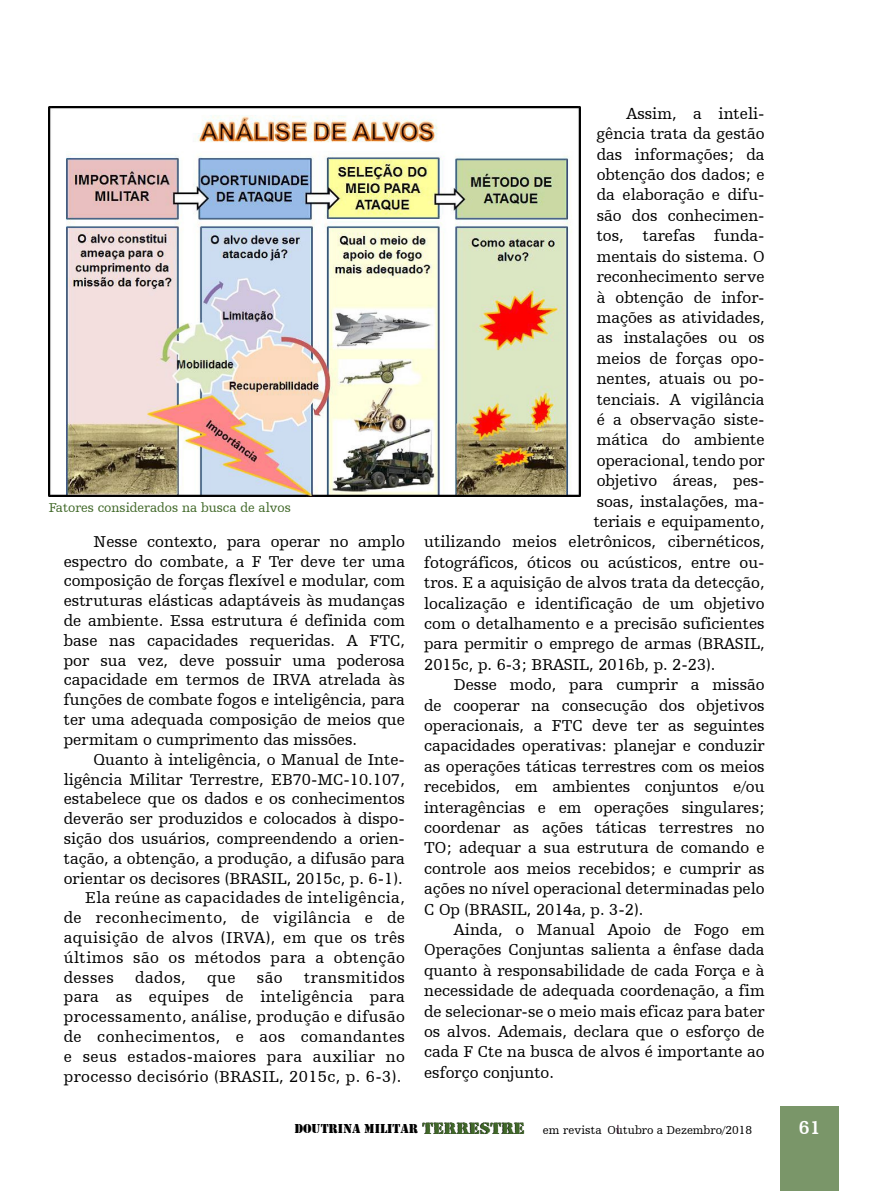
<style>
.page{position:relative;width:893px;height:1191px;background:#fff}
.page>*{position:absolute;margin:0;border:0;box-sizing:border-box;transform-origin:0 0}
.t1{font:700 19.5px "Humanist Slabserif 712 BT";color:#fff}
.t2{font:16.5px/19.8px "Humanist Slabserif 712 BT";color:#000;text-align:justify}
.t3{font:16.5px "Humanist Slabserif 712 BT";letter-spacing:.025em;color:#000}
.t4{font:13.5px "Humanist Slabserif 712 BT";color:#416929}
.t5{font:12px "Humanist Slabserif 712 BT";color:#000}
.s1{font-family:"Army";font-size:13.35px}
.s2{font-family:"Rubber Stamp Let Plain";font-size:17.1px}
</style>
<div class="page">
<div style="left:780px;top:1106px;width:59px;height:85px;background:#7a9669"></div>
<img style="left:49px;top:106px;width:532px;height:390px">
<p class="t4" style="left:49px;top:500px;width:244px">Fatores considerados na busca de alvos</p>
<p class="t2" style="left:64px;top:531px;width:343px;text-indent:30px">Nesse contexto, para operar no amplo espectro do combate, a F Ter deve ter uma composição de forças flexível e modular, com estruturas elásticas adaptáveis às mudanças de ambiente. Essa estrutura é definida com base nas capacidades requeridas. A FTC, por sua vez, deve possuir uma poderosa capacidade em termos de IRVA atrelada às funções de combate fogos e inteligência, para ter uma adequada composição de meios que permitam o cumprimento das missões.</p>
<p class="t2" style="left:94px;top:749px;width:313px">Quanto à inteligência, o Manual de Inte-</p>
<p class="t2" style="left:64px;top:769px;width:343px">ligência Militar Terrestre, EB70-MC-10.107,</p>
<p class="t2" style="left:64px;top:788px;width:343px">estabelece que os dados e os conhecimentos</p>
<p class="t2" style="left:64px;top:808px;width:343px">deverão ser produzidos e colocados à dispo-</p>
<p class="t2" style="left:64px;top:828px;width:343px">sição dos usuários, compreendendo a orien-</p>
<p class="t2" style="left:64px;top:848px;width:343px">tação, a obtenção, a produção, a difusão para</p>
<p class="t2" style="left:64px;top:868px;width:340px">orientar os decisores (BRASIL, 2015c, p. 6-1).</p>
<p class="t3" style="left:85px;top:888px;width:321px">Ela reúne as capacidades de inteligência,</p>
<p class="t3" style="left:64px;top:907px;width:343px">de reconhecimento, de vigilância e de</p>
<p class="t3" style="left:64px;top:927px;width:343px">aquisição de alvos (IRVA), em que os três</p>
<p class="t3" style="left:64px;top:947px;width:343px">últimos são os métodos para a obtenção</p>
<p class="t2" style="left:64px;top:967px;width:52px">desses</p>
<p class="t2" style="left:135px;top:967px;width:52px">dados,</p>
<p class="t2" style="left:207px;top:967px;width:30px">que</p>
<p class="t2" style="left:257px;top:967px;width:27px">são</p>
<p class="t2" style="left:64px;top:967px;width:343px;text-indent:240px">transmitidos para as equipes de inteligência para processamento, análise, produção e difusão de conhecimentos, e aos comandantes e seus estados-maiores para auxiliar no processo decisório (BRASIL, 2015c, p. 6-3).</p>
<p class="t2" style="left:626px;top:103px;width:140px">Assim, a inteli-</p>
<p class="t2" style="left:597px;top:124px;width:170px">gência trata da gestão</p>
<p class="t2" style="left:597px;top:144px;width:170px">das informações; da</p>
<p class="t2" style="left:597px;top:164px;width:170px">obtenção dos dados; e</p>
<p class="t2" style="left:597px;top:185px;width:170px">da elaboração e difu-</p>
<p class="t2" style="left:597px;top:205px;width:169px">são dos conhecimen-</p>
<p class="t2" style="left:597px;top:226px;width:170px">tos, tarefas funda-</p>
<p class="t2" style="left:597px;top:246px;width:170px">mentais do sistema. O</p>
<p class="t2" style="left:597px;top:266px;width:169px">reconhecimento serve</p>
<p class="t2" style="left:597px;top:287px;width:170px">à obtenção de infor-</p>
<p class="t2" style="left:597px;top:307px;width:170px">mações as atividades,</p>
<p class="t2" style="left:597px;top:328px;width:169px">as instalações ou os</p>
<p class="t2" style="left:597px;top:348px;width:170px">meios de forças opo-</p>
<p class="t2" style="left:597px;top:368px;width:170px">nentes, atuais ou po-</p>
<p class="t2" style="left:597px;top:389px;width:169px">tenciais. A vigilância</p>
<p class="t2" style="left:597px;top:409px;width:169px">é a observação siste-</p>
<p class="t2" style="left:597px;top:429px;width:170px">mática do ambiente</p>
<p class="t2" style="left:597px;top:450px;width:169px">operacional, tendo por</p>
<p class="t2" style="left:597px;top:470px;width:170px">objetivo áreas, pes-</p>
<p class="t2" style="left:597px;top:491px;width:169px">soas, instalações, ma-</p>
<p class="t2" style="left:594px;top:511px;width:172px">teriais e equipamento,</p>
<p class="t2" style="left:424px;top:531px;width:342px">utilizando meios eletrônicos, cibernéticos,</p>
<p class="t2" style="left:424px;top:552px;width:342px">fotográficos, óticos ou acústicos, entre ou-</p>
<p class="t2" style="left:424px;top:572px;width:342px">tros. E a aquisição de alvos trata da detecção,</p>
<p class="t2" style="left:424px;top:593px;width:342px">localização e identificação de um objetivo</p>
<p class="t2" style="left:424px;top:613px;width:342px">com o detalhamento e a precisão suficientes</p>
<p class="t2" style="left:424px;top:633px;width:342px">para permitir o emprego de armas (BRASIL,</p>
<p class="t2" style="left:424px;top:654px;width:293px">2015c, p. 6-3; BRASIL, 2016b, p. 2-23).</p>
<p class="t2" style="left:454px;top:674px;width:312px">Desse modo, para cumprir a missão</p>
<p class="t2" style="left:424px;top:695px;width:342px">de cooperar na consecução dos objetivos</p>
<p class="t2" style="left:424px;top:715px;width:342px">operacionais, a FTC deve ter as seguintes</p>
<p class="t2" style="left:424px;top:735px;width:342px">capacidades operativas: planejar e conduzir</p>
<p class="t2" style="left:424px;top:756px;width:342px">as operações táticas terrestres com os meios</p>
<p class="t2" style="left:424px;top:776px;width:342px">recebidos, em ambientes conjuntos e/ou</p>
<p class="t2" style="left:424px;top:797px;width:342px">interagências e em operações singulares;</p>
<p class="t2" style="left:424px;top:817px;width:342px">coordenar as ações táticas terrestres no</p>
<p class="t2" style="left:424px;top:837px;width:342px">TO; adequar a sua estrutura de comando e</p>
<p class="t2" style="left:424px;top:858px;width:342px">controle aos meios recebidos; e cumprir as</p>
<p class="t2" style="left:424px;top:878px;width:342px">ações no nível operacional determinadas pelo</p>
<p class="t2" style="left:424px;top:899px;width:221px">C Op (BRASIL, 2014a, p. 3-2).</p>
<p class="t2" style="left:454px;top:919px;width:312px">Ainda, o Manual Apoio de Fogo em</p>
<p class="t2" style="left:424px;top:939px;width:342px">Operações Conjuntas salienta a ênfase dada</p>
<p class="t2" style="left:424px;top:960px;width:342px">quanto à responsabilidade de cada Força e à</p>
<p class="t2" style="left:424px;top:980px;width:342px">necessidade de adequada coordenação, a fim</p>
<p class="t2" style="left:424px;top:1001px;width:342px">de selecionar-se o meio mais eficaz para bater</p>
<p class="t2" style="left:424px;top:1021px;width:342px">os alvos. Ademais, declara que o esforço de</p>
<p class="t2" style="left:424px;top:1041px;width:342px">cada F Cte na busca de alvos é importante ao</p>
<p class="t2" style="left:424px;top:1062px;width:131px">esforço conjunto.</p>
<p class="t5" style="left:294px;top:1122px;width:459px"><span class="s1">DOUTRINA MILITAR</span> <span class="s2">TERRESTRE</span> em revista Outubro a Dezembro/2018</p>
<p class="t1" style="left:799px;top:1115px;width:23px">61</p>
</div>
